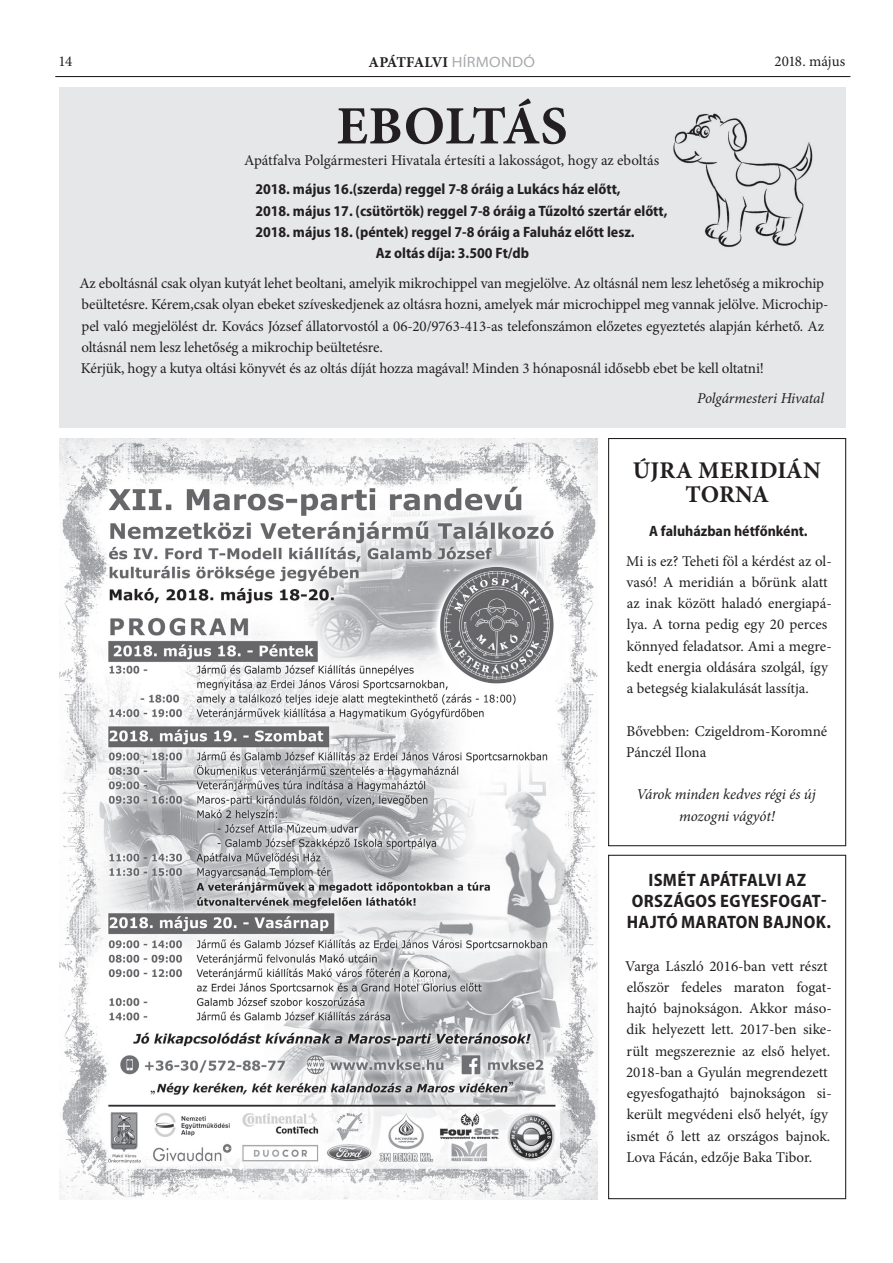
<style>
.page{position:relative;width:893px;height:1263px;background:#fff}
.page>*{position:absolute;margin:0;border:0;box-sizing:border-box;transform-origin:0 0}
.cím_Minion{font:700 54px "Minion Pro";letter-spacing:-.005em;color:#231f20}
.cím{font:700 24px/24px "Minion Pro";letter-spacing:.01em;color:#231f20;text-align:center}
.t1{font:700 semi-condensed 18px/21.3px "Myriad Pro";letter-spacing:.02em;color:#231f20;text-align:center}
.t2{font:15px/21.3px "Minion Pro";letter-spacing:-.01em;color:#231f20}
.t3{font:700 semi-condensed 15px "Myriad Pro";color:#231f20}
.aláírás{font:italic 15px/21.3px "Minion Pro";letter-spacing:-.01em;color:#231f20;text-align:center}
.t4{font:700 15px "Minion Pro";letter-spacing:-.025em;color:#231f20}
.s1{font-family:"Myriad Pro";font-weight:400;font-stretch:semi-expanded;color:#a8a9ad}
</style>
<div class="page">
<hr style="left:55px;top:76px;width:795px;height:1px;background:#231f20">
<div style="left:608px;top:855px;width:238px;height:344px;border:1px solid #231f20"></div>
<div style="left:608px;top:438px;width:238px;height:408px;border:1px solid #231f20"></div>
<div style="left:60px;top:87px;width:786px;height:340px;background:#e6e7e9"></div>
<img style="left:673px;top:113px;width:140px;height:134px">
<img style="left:60px;top:438px;width:537px;height:761px">
<p class="t2" style="left:59px;top:51px;width:15px">14</p>
<p class="t4" style="left:369px;top:51px;width:168px">APÁTFALVI <span class="s1">HÍRMONDÓ</span></p>
<p class="t2" style="left:774px;top:51px;width:72px">2018. május</p>
<p class="cím_Minion" style="left:336px;top:88px;width:233px">EBOLTÁS</p>
<p class="t2" style="left:244px;top:149px;width:416px">Apátfalva Polgármesteri Hivatala értesíti a lakosságot, hogy az eboltás</p>
<p class="t3" style="left:255px;top:180px;width:367px">2018. május 16.(szerda) reggel 7-8 óráig a Lukács ház előtt,</p>
<p class="t3" style="left:255px;top:201px;width:414px">2018. május 17. (csütörtök) reggel 7-8 óráig a Tűzoltó szertár előtt,</p>
<p class="t3" style="left:255px;top:222px;width:381px">2018. május 18. (péntek) reggel 7-8 óráig a Faluház előtt lesz.</p>
<p class="t3" style="left:376px;top:244px;width:155px">Az oltás díja: 3.500 Ft/db</p>
<p class="t2" style="left:79px;top:273px;width:751px">Az eboltásnál csak olyan kutyát lehet beoltani, amelyik mikrochippel van megjelölve. Az oltásnál nem lesz lehetőség a mikrochip beültetésre. Kérem,csak olyan ebeket szíveskedjenek az oltásra hozni, amelyek már microchippel meg vannak jelölve. Microchip&shy;pel való megjelölést dr. Kovács József állatorvostól a 06-20/9763-413-as telefonszámon előzetes egyeztetés alapján kérhető. Az oltásnál nem lesz lehetőség a mikrochip beültetésre.</p>
<p class="t2" style="left:81px;top:358px;width:685px">Kérjük, hogy a kutya oltási könyvét és az oltás díját hozza magával! Minden 3 hónaposnál idősebb ebet be kell oltatni!</p>
<p class="aláírás" style="left:697px;top:387px;width:129px">Polgármesteri Hivatal</p>
<p class="cím" style="left:633px;top:458px;width:190px">ÚJRA MERIDIÁN<br>TORNA</p>
<p class="t3" style="left:649px;top:521px;width:160px">A faluházban hétfőnként.</p>
<p class="t2" style="left:626px;top:550px;width:207px">Mi is ez? Teheti föl a kérdést az ol&shy;vasó! A meridián a bőrünk alatt az inak között haladó energiapá&shy;lya. A torna pedig egy 20 perces könnyed feladatsor. Ami a megre&shy;kedt energia oldására szolgál, így a betegség kialakulását lassítja.</p>
<p class="t2" style="left:626px;top:720px;width:202px">Bővebben: Czigeldrom-Koromné<br>Pánczél Ilona</p>
<p class="aláírás" style="left:636px;top:784px;width:181px">Várok minden kedves régi és új mozogni vágyót!</p>
<p class="t1" style="left:627px;top:868px;width:206px">ISMÉT APÁTFALVI AZ<br>ORSZÁGOS EGYESFOGAT-<br>HAJTÓ MARATON BAJNOK.</p>
<p class="t2" style="left:625px;top:955px;width:208px">Varga László 2016-ban vett részt először fedeles maraton fogat&shy;hajtó bajnokságon. Akkor máso&shy;dik helyezett lett. 2017-ben sike&shy;rült megszereznie az első helyet.<br>2018-ban a Gyulán megrendezett egyesfogathajtó bajnokságon si&shy;került megvédeni első helyét, így ismét ő lett az országos bajnok.<br>Lova Fácán, edzője Baka Tibor.</p>
</div>
